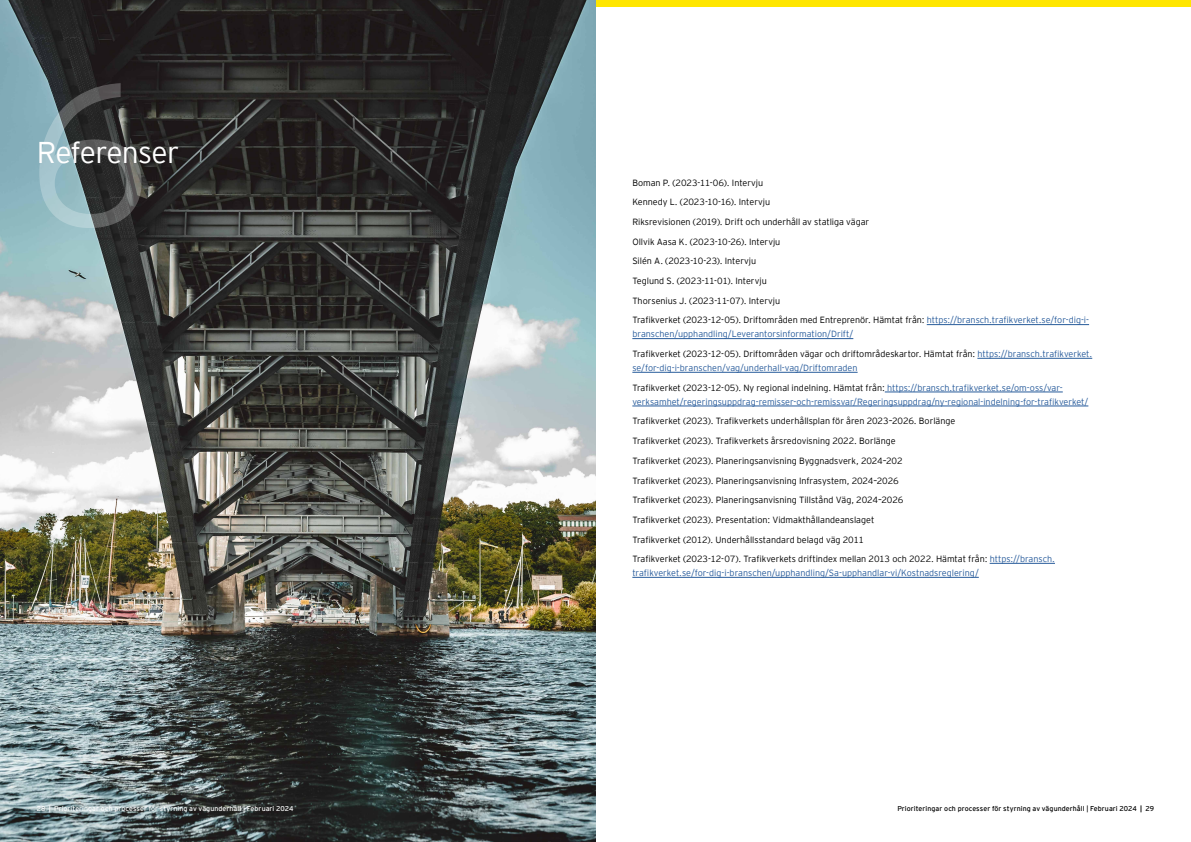
<style>
.page{position:relative;width:1191px;height:842px;background:#fff}
.page>*{position:absolute;margin:0;border:0;box-sizing:border-box;transform-origin:0 0}
.t1{font:300 200.7px "EY Interstate";color:#fff}
.t2{font:300 30px "EY Interstate";letter-spacing:-.025em;color:#fff}
.t3{font:300 9px/19.7px "EY Interstate";letter-spacing:-.005em;color:#000}
.t4{font:300 9px/19.7px "EY Interstate";color:#275b9b}
.t5{font:7px "EY Interstate";letter-spacing:.01em;color:#000}
.t6{font:7px "EY Interstate";letter-spacing:.01em;color:#fff}
.s1{font-weight:700}
.s2{color:#275b9b}
.s3{color:#000}
</style>
<div class="page">
<div style="left:0;top:0;width:1191px;height:6px;background:#ffe600"></div>
<img style="left:0;top:0;width:595px;height:842px">
<hr style="left:926px;top:324px;width:163px;height:1px;background:#275b9b">
<hr style="left:632px;top:338px;width:221px;height:1px;background:#275b9b">
<hr style="left:977px;top:358px;width:115px;height:1px;background:#275b9b">
<hr style="left:632px;top:372px;width:225px;height:1px;background:#275b9b">
<hr style="left:884px;top:392px;width:178px;height:1px;background:#275b9b">
<hr style="left:632px;top:406px;width:456px;height:1px;background:#275b9b">
<hr style="left:989px;top:563px;width:66px;height:1px;background:#275b9b">
<hr style="left:632px;top:577px;width:346px;height:1px;background:#275b9b">
<h1 class="t1" style="left:26px;top:12px;width:126px">6</h1>
<h2 class="t2" style="left:37px;top:131px;width:144px">Referenser</h2>
<p class="t6" style="left:37px;top:803px;width:258px">28 <span class="s1">|</span> Prioriteringar och processer för styrning av vägunderhåll | Februari 2024</p>
<p class="t3" style="left:632px;top:172px;width:458px">Boman P. (2023-11-06). Intervju<br>Kennedy L. (2023-10-16). Intervju<br>Riksrevisionen (2019). Drift och underhåll av statliga vägar<br>Ollvik Aasa K. (2023-10-26). Intervju<br>Silén A. (2023-10-23). Intervju<br>Teglund S. (2023-11-01). Intervju<br>Thorsenius J. (2023-11-07). Intervju<br>Trafikverket (2023-12-05). Driftområden med Entreprenör. Hämtat från: <span class="s2">https://bransch.trafikverket.se/for-dig-i-</span></p>
<p class="t4" style="left:632px;top:324px;width:461px">branschen/upphandling/Leverantorsinformation/Drift/<br><span class="s3">Trafikverket (2023-12-05). Driftområden vägar och driftområdeskartor. Hämtat från:</span> https://bransch.trafikverket.</p>
<p class="t4" style="left:632px;top:358px;width:432px">se/for-dig-i-branschen/vag/underhall-vag/Driftomraden<br><span class="s3">Trafikverket (2023-12-05). Ny regional indelning. Hämtat från:</span> https://bransch.trafikverket.se/om-oss/var-</p>
<p class="t4" style="left:632px;top:391px;width:457px">verksamhet/regeringsuppdrag-remisser-och-remissvar/Regeringsuppdrag/ny-regional-indelning-for-trafikverket/</p>
<p class="t3" style="left:632px;top:411px;width:424px">Trafikverket (2023). Trafikverkets underhållsplan för åren 2023–2026. Borlänge<br>Trafikverket (2023). Trafikverkets årsredovisning 2022. Borlänge<br>Trafikverket (2023). Planeringsanvisning Byggnadsverk, 2024–202<br>Trafikverket (2023). Planeringsanvisning Infrasystem, 2024–2026<br>Trafikverket (2023). Planeringsanvisning Tillstånd Väg, 2024–2026<br>Trafikverket (2023). Presentation: Vidmakthållandeanslaget<br>Trafikverket (2012). Underhållsstandard belagd väg 2011<br>Trafikverket (2023-12-07). Trafikverkets driftindex mellan 2013 och 2022. Hämtat från: <span class="s2">https://bransch.</span></p>
<p class="t4" style="left:632px;top:563px;width:348px">trafikverket.se/for-dig-i-branschen/upphandling/Sa-upphandlar-vi/Kostnadsreglering/</p>
<p class="t5" style="left:897px;top:803px;width:258px">Prioriteringar och processer för styrning av vägunderhåll | Februari 2024 <span class="s1">|</span> 29</p>
</div>
